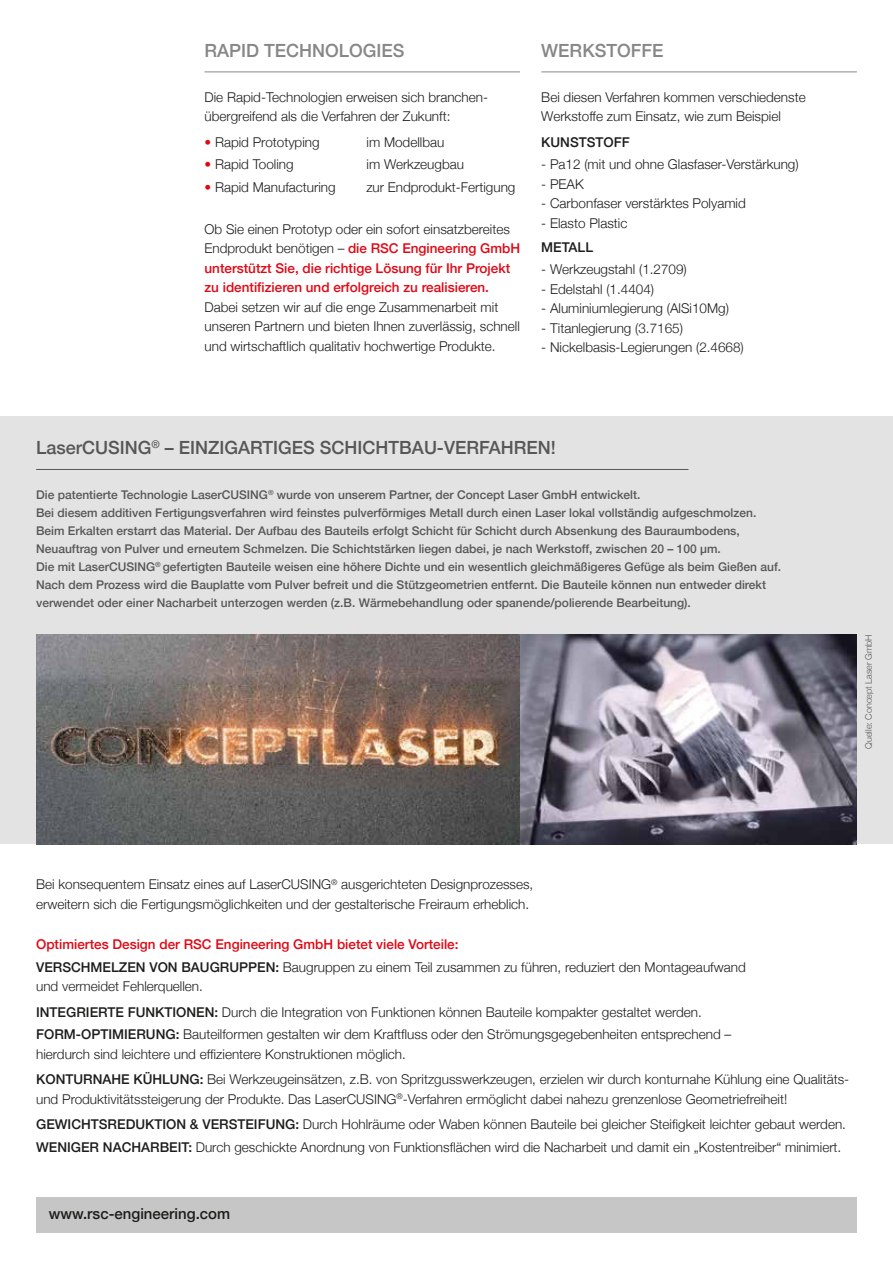
<style>
.page{position:relative;width:893px;height:1263px;background:#fff}
.page>*{position:absolute;margin:0;border:0;box-sizing:border-box;transform-origin:0 0}
.t1{font:500 18.15px "Helvetica Neue";color:#575756}
.t2{font:500 18.15px "Helvetica Neue";color:#878787}
.t3{font:500 15.15px "Helvetica Neue";color:#1d1d1b}
.t4{font:300 13.5px/19.5px "Helvetica Neue";color:#1d1d1b}
.t5{font:500 13.5px/19.5px "Helvetica Neue";color:#e30613}
.t6{font:500 13.5px "Helvetica Neue";color:#1d1d1b}
.t7{font:500 12px/18px "Helvetica Neue";color:#575756}
.t8{font:300 9px "Helvetica Neue";color:#575756}
.s1{color:#e30613}
.s2{font-weight:300;color:#1d1d1b}
.s3{font-weight:500;color:#e30613}
.s4{font-weight:500}
</style>
<div class="page">
<div style="left:36px;top:1197px;width:821px;height:35px;background:#c6c6c6"></div>
<hr style="left:541px;top:72px;width:316px;height:1px;background:#878787">
<hr style="left:205px;top:72px;width:315px;height:1px;background:#878787">
<div style="left:0;top:417px;width:893px;height:427px;background:#e3e3e3"></div>
<hr style="left:36px;top:469px;width:652px;height:1px;background:#575756">
<img style="left:36px;top:634px;width:821px;height:210px">
<h1 class="t2" style="left:205px;top:36px;width:202px">RAPID TECHNOLOGIES</h1>
<h1 class="t2" style="left:541px;top:36px;width:124px">WERKSTOFFE</h1>
<p class="t4" style="left:205px;top:86px;width:285px">Die Rapid-Technologien erweisen sich branchen&shy;übergreifend als die Verfahren der Zukunft:</p>
<p class="t4" style="left:205px;top:131px;width:117px"><span class="s1">•</span> Rapid Prototyping</p>
<p class="t4" style="left:367px;top:131px;width:79px">im Modellbau</p>
<p class="t4" style="left:205px;top:154px;width:91px"><span class="s1">•</span> Rapid Tooling</p>
<p class="t4" style="left:367px;top:154px;width:99px">im Werkzeugbau</p>
<p class="t4" style="left:205px;top:176px;width:133px"><span class="s1">•</span> Rapid Manufacturing</p>
<p class="t4" style="left:366px;top:176px;width:151px">zur Endprodukt-Fertigung</p>
<p class="t5" style="left:205px;top:218px;width:317px"><span class="s2">Ob Sie einen Prototyp oder ein sofort einsatzbereites Endprodukt benötigen –</span> die RSC Engineering GmbH unterstützt Sie, die richtige Lösung für Ihr Projekt zu identifizieren und erfolgreich zu realisieren.</p>
<p class="t4" style="left:205px;top:296px;width:317px">Dabei setzen wir auf die enge Zusammenarbeit mit unseren Partnern und bieten Ihnen zuverlässig, schnell und wirtschaftlich qualitativ hochwertige Produkte.</p>
<p class="t4" style="left:541px;top:86px;width:266px">Bei diesen Verfahren kommen verschiedenste<br>Werkstoffe zum Einsatz, wie zum Beispiel</p>
<p class="t6" style="left:541px;top:131px;width:90px">KUNSTSTOFF</p>
<p class="t4" style="left:541px;top:154px;width:259px">- Pa12 (mit und ohne Glasfaser-Verstärkung)</p>
<p class="t4" style="left:541px;top:173px;width:44px">- PEAK</p>
<p class="t4" style="left:541px;top:193px;width:206px">- Carbonfaser verstärktes Polyamid</p>
<p class="t4" style="left:541px;top:212px;width:88px">- Elasto Plastic</p>
<p class="t6" style="left:541px;top:236px;width:53px">METALL</p>
<p class="t4" style="left:541px;top:259px;width:147px">- Werkzeugstahl (1.2709)</p>
<p class="t4" style="left:541px;top:278px;width:114px">- Edelstahl (1.4404)</p>
<p class="t4" style="left:541px;top:298px;width:189px">- Aluminiumlegierung (AlSi10Mg)</p>
<p class="t4" style="left:541px;top:317px;width:143px">- Titanlegierung (3.7165)</p>
<p class="t4" style="left:541px;top:337px;width:204px">- Nickelbasis-Legierungen (2.4668)</p>
<h1 class="t1" style="left:36px;top:433px;width:521px">LaserCUSING<sup>®</sup> – EINZIGARTIGES SCHICHTBAU-VERFAHREN!</h1>
<p class="t7" style="left:36px;top:485px;width:746px">Die patentierte Technologie LaserCUSING<sup>®</sup> wurde von unserem Partner, der Concept Laser GmbH entwickelt.<br>Bei diesem additiven Fertigungsverfahren wird feinstes pulverförmiges Metall durch einen Laser lokal vollständig aufgeschmolzen.<br>Beim Erkalten erstarrt das Material. Der Aufbau des Bauteils erfolgt Schicht für Schicht durch Absenkung des Bauraumbodens, Neuauftrag von Pulver und erneutem Schmelzen. Die Schichtstärken liegen dabei, je nach Werkstoff, zwischen 20 – 100 µm.<br>Die mit LaserCUSING<sup>®</sup> gefertigten Bauteile weisen eine höhere Dichte und ein wesentlich gleichmäßigeres Gefüge als beim Gießen auf.<br>Nach dem Prozess wird die Bauplatte vom Pulver befreit und die Stützgeometrien entfernt. Die Bauteile können nun entweder direkt verwendet oder einer Nacharbeit unterzogen werden (z.B. Wärmebehandlung oder spanende/polierende Bearbeitung).</p>
<p class="t8" style="left:861px;top:749px;width:116px;rotate:-90deg">Quelle: Concept Laser GmbH</p>
<p class="t4" style="left:36px;top:874px;width:499px">Bei konsequentem Einsatz eines auf LaserCUSING<sup>®</sup> ausgerichteten Designprozesses, erweitern sich die Fertigungsmöglichkeiten und der gestalterische Freiraum erheblich.</p>
<p class="t4" style="left:36px;top:932px;width:711px;line-height:22.5px"><span class="s3">Optimiertes Design der RSC Engineering GmbH bietet viele Vorteile:<br></span><span class="s4">VERSCHMELZEN VON BAUGRUPPEN:</span> Baugruppen zu einem Teil zusammen zu führen, reduziert den Montageaufwand</p>
<p class="t4" style="left:36px;top:973px;width:667px;line-height:25.5px">und vermeidet Fehlerquellen.<br><span class="s4">INTEGRIERTE FUNKTIONEN:</span> Durch die Integration von Funktionen können Bauteile kompakter gestaltet werden.</p>
<p class="t4" style="left:36px;top:1024px;width:697px"><span class="s4">FORM-OPTIMIERUNG:</span> Bauteilformen gestalten wir dem Kraftfluss oder den Strömungsgegebenheiten entsprechend – hierdurch sind leichtere und effizientere Konstruktionen möglich.</p>
<p class="t4" style="left:36px;top:1069px;width:814px"><span class="s4">KONTURNAHE KÜHLUNG:</span> Bei Werkzeugeinsätzen, z.B. von Spritzgusswerkzeugen, erzielen wir durch konturnahe Kühlung eine Qualitäts&shy;und Produktivitätssteigerung der Produkte. Das LaserCUSING<sup>®</sup>-Verfahren ermöglicht dabei nahezu grenzenlose Geometriefreiheit!</p>
<p class="t4" style="left:36px;top:1112px;width:811px;line-height:22.5px"><span class="s4">GEWICHTSREDUKTION &amp; VERSTEIFUNG:</span> Durch Hohlräume oder Waben können Bauteile bei gleicher Steifigkeit leichter gebaut werden.<br><span class="s4">WENIGER NACHARBEIT:</span> Durch geschickte Anordnung von Funktionsflächen wird die Nacharbeit und damit ein „Kostentreiber“ minimiert.</p>
<p class="t3" style="left:49px;top:1202px;width:183px">www.rsc-engineering.com</p>
</div>
